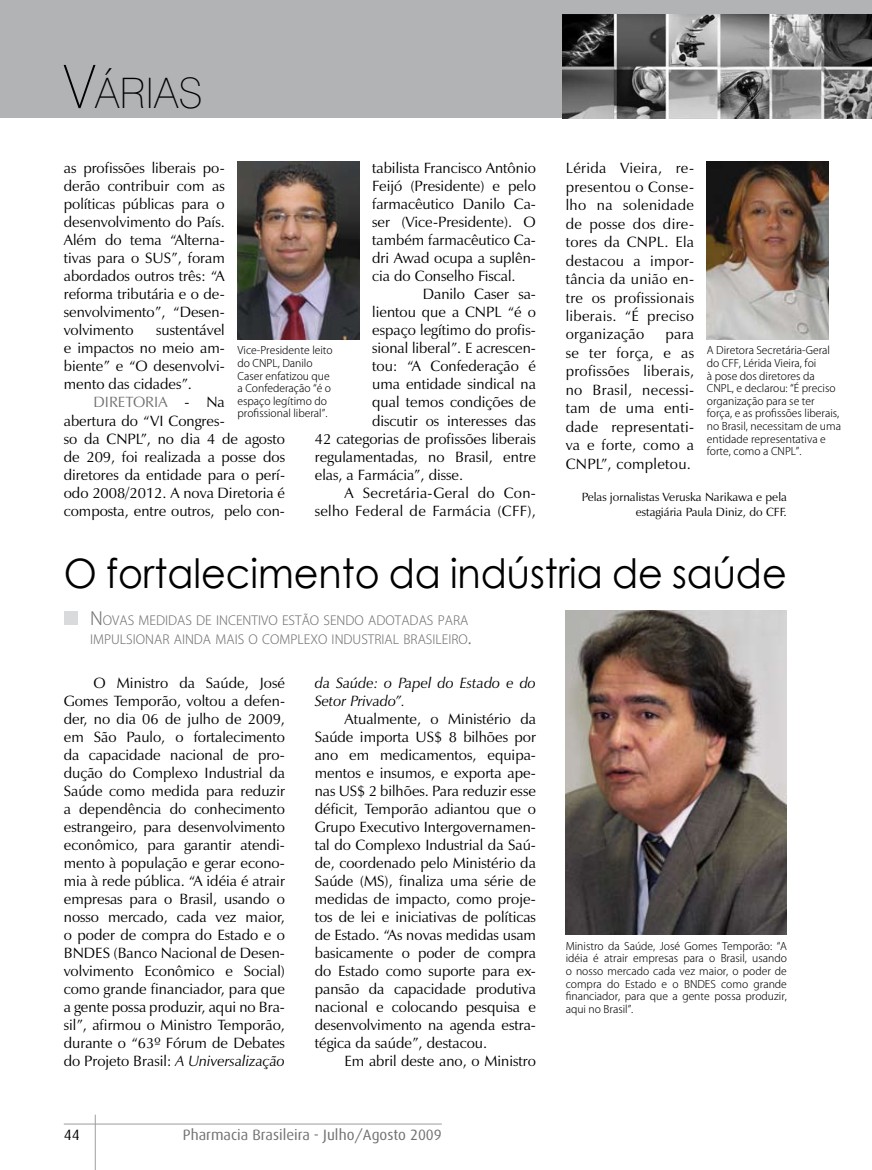
<style>
.page{position:relative;width:872px;height:1170px;background:#fff}
.page>*{position:absolute;margin:0;border:0;box-sizing:border-box;transform-origin:0 0}
.t1{font:100 42px "Swiss 721 BT";color:#000}
.t2{font:40.5px "Century Gothic";color:#000;scale:.94 1}
.t3{font:15px/18px "Zapf Humanist 601 BT";color:#000;text-align:justify}
.t4{font:15px "Zapf Humanist 601 BT";letter-spacing:.02em;color:#000}
.t5{font:italic 15px/18px "Zapf Humanist 601 BT";color:#000}
.t6{font:15px "Dax";color:#707173}
.t7{font:15px "Dax";color:#000}
.t8{font:300 12.6px/19.5px "Koz Go Pro";color:#707173}
.t9{font:12px/14.4px "Zapf Humanist 601 BT";color:#000;text-align:right}
.t10{font:300 10.5px/12.6px "Koz Go Pro";color:#000}
.s1{font-size:60px}
.s2{color:#707173}
.s3{font-size:18px}
.s4{font-style:italic}
</style>
<div class="page">
<div style="left:0;top:0;width:872px;height:118px;background:#b1b3b4"></div>
<hr style="left:95px;top:1114px;width:1px;height:55px;background:#9c9d9f">
<hr style="left:64px;top:1123px;width:378px;height:1px;background:#9c9d9f">
<img style="left:563px;top:15px;width:309px;height:103px">
<img style="left:237px;top:162px;width:122px;height:178px">
<img style="left:707px;top:162px;width:121px;height:178px">
<img style="left:566px;top:610px;width:221px;height:324px">
<div style="left:64px;top:610px;width:13px;height:14px;background:#d9dadb"></div>
<h1 class="t1" style="left:64px;top:68px;width:140px"><span class="s1">V</span>ÁRIAS</h1>
<p class="t3" style="left:64px;top:159px;width:162px">as profissões liberais po&shy;derão contribuir com as políticas públicas para o desenvolvimento do País.<br>Além do tema “Alterna&shy;tivas para o SUS”, foram abordados outros três: “A reforma tributária e o de&shy;senvolvimento”, “Desen&shy;volvimento</p>
<p class="t3" style="left:372px;top:159px;width:165px">tabilista Francisco Antônio Feijó (Presidente) e pelo farmacêutico Danilo Ca&shy;ser (Vice-Presidente). O também farmacêutico Ca&shy;dri Awad ocupa a suplên&shy;cia do Conselho Fiscal.</p>
<p class="t3" style="left:423px;top:285px;width:115px">Danilo Caser sa-</p>
<p class="t3" style="left:372px;top:303px;width:165px">lientou que a CNPL “é o</p>
<p class="t3" style="left:372px;top:321px;width:165px">espaço legítimo do profis-</p>
<p class="t3" style="left:372px;top:339px;width:165px">sional liberal”. E acrescen-</p>
<p class="t3" style="left:372px;top:357px;width:165px">tou: “A Confederação é</p>
<p class="t3" style="left:372px;top:375px;width:165px">uma entidade sindical na</p>
<p class="t3" style="left:372px;top:393px;width:165px">qual temos condições de</p>
<p class="t3" style="left:372px;top:411px;width:165px">discutir os interesses das</p>
<p class="t3" style="left:315px;top:429px;width:223px">42 categorias de profissões liberais</p>
<p class="t3" style="left:315px;top:447px;width:223px">regulamentadas, no Brasil, entre</p>
<p class="t3" style="left:315px;top:465px;width:150px">elas, a Farmácia”, disse.</p>
<p class="t4" style="left:344px;top:483px;width:193px">A Secretária-Geral do Con-</p>
<p class="t4" style="left:315px;top:501px;width:223px">selho Federal de Farmácia (CFF),</p>
<p class="t3" style="left:64px;top:321px;width:162px;text-indent:92px">sustentável e impactos no meio am&shy;biente” e “O desenvolvi&shy;mento das cidades”.</p>
<p class="t3" style="left:64px;top:393px;width:223px;text-align:left;text-indent:30px"><span class="s2">DIRETORIA</span> - Na<br>abertura do “VI Congres-<br>so da CNPL”, no dia 4 de agosto de 209, foi realizada a posse dos diretores da entidade para o perí&shy;odo 2008/2012. A nova Diretoria é composta, entre outros, pelo con-</p>
<p class="t10" style="left:237px;top:344px;width:97px">Vice-Presidente leito do CNPL, Danilo<br>Caser enfatizou que a Confederação “é o espaço legítimo do profissional liberal”.</p>
<p class="t3" style="left:566px;top:159px;width:130px;line-height:18.5px">Lérida Vieira, re&shy;presentou o Conse&shy;lho na solenidade de posse dos dire&shy;tores da CNPL. Ela destacou a impor&shy;tância da união en&shy;tre os profissionais liberais. “É preciso organização</p>
<p class="t3" style="left:566px;top:325px;width:130px;line-height:18.5px;text-indent:100px">para se ter força, e as profissões liberais, no Brasil, necessi&shy;tam de uma enti&shy;dade representati&shy;va e forte, como a CNPL”, completou.</p>
<p class="t9" style="left:581px;top:490px;width:207px">Pelas jornalistas Veruska Narikawa e pela estagiária Paula Diniz, do CFF.</p>
<p class="t10" style="left:707px;top:344px;width:136px">A Diretora Secretária-Geral do CFF, Lérida Vieira, foi<br>à pose dos diretores da<br>CNPL, e declarou: “É preciso organização para se ter força, e as profissões liberais, no Brasil, necessitam de uma entidade representativa e forte, como a CNPL”.</p>
<h2 class="t2" style="left:64px;top:545px;width:770px">O fortalecimento da indústria de saúde</h2>
<p class="t8" style="left:90px;top:610px;width:383px"><span class="s3">N</span> OVAS MEDIDAS DE INCENTIVO ESTÃO SENDO ADOTADAS PARA<br>IMPULSIONAR AINDA MAIS O COMPLEXO INDUSTRIAL BRASILEIRO<span class="s3">.</span></p>
<p class="t3" style="left:64px;top:674px;width:223px;text-indent:30px">O Ministro da Saúde, José Gomes Temporão, voltou a defen&shy;der, no dia 06 de julho de 2009, em São Paulo, o fortalecimento da capacidade nacional de pro&shy;dução do Complexo Industrial da Saúde como medida para reduzir a dependência do conhecimento estrangeiro, para desenvolvimento econômico, para garantir atendi&shy;mento à população e gerar econo&shy;mia à rede pública. “A idéia é atrair empresas para o Brasil, usando o nosso mercado, cada vez maior, o poder de compra do Estado e o BNDES (Banco Nacional de Desen&shy;volvimento Econômico e Social) como grande financiador, para que a gente possa produzir, aqui no Bra&shy;sil”, afirmou o Ministro Temporão, durante o “63º Fórum de Debates do Projeto Brasil: <span class="s4">A Universalização</span></p>
<p class="t5" style="left:315px;top:674px;width:223px">da Saúde: o Papel do Estado e do<br>Setor Privado”.</p>
<p class="t3" style="left:315px;top:710px;width:223px;text-indent:30px">Atualmente, o Ministério da Saúde importa US$ 8 bilhões por ano em medicamentos, equipa&shy;mentos e insumos, e exporta ape&shy;nas US$ 2 bilhões. Para reduzir esse déficit, Temporão adiantou que o Grupo Executivo Intergovernamen&shy;tal do Complexo Industrial da Saú&shy;de, coordenado pelo Ministério da Saúde (MS), finaliza uma série de medidas de impacto, como proje&shy;tos de lei e iniciativas de políticas de Estado. “As novas medidas usam basicamente o poder de compra do Estado como suporte para ex&shy;pansão da capacidade produtiva nacional e colocando pesquisa e desenvolvimento na agenda estra&shy;tégica da saúde”, destacou.</p>
<p class="t3" style="left:344px;top:1052px;width:193px">Em abril deste ano, o Ministro</p>
<p class="t7" style="left:64px;top:1126px;width:17px">44</p>
<p class="t6" style="left:183px;top:1126px;width:260px">Pharmacia Brasileira - Julho/Agosto 2009</p>
<p class="t10" style="left:566px;top:939px;width:223px;text-align:justify">Ministro da Saúde, José Gomes Temporão: “A idéia é atrair empresas para o Brasil, usando o nosso mercado cada vez maior, o poder de compra do Estado e o BNDES como grande financiador, para que a gente possa produzir, aqui no Brasil”.</p>
</div>
